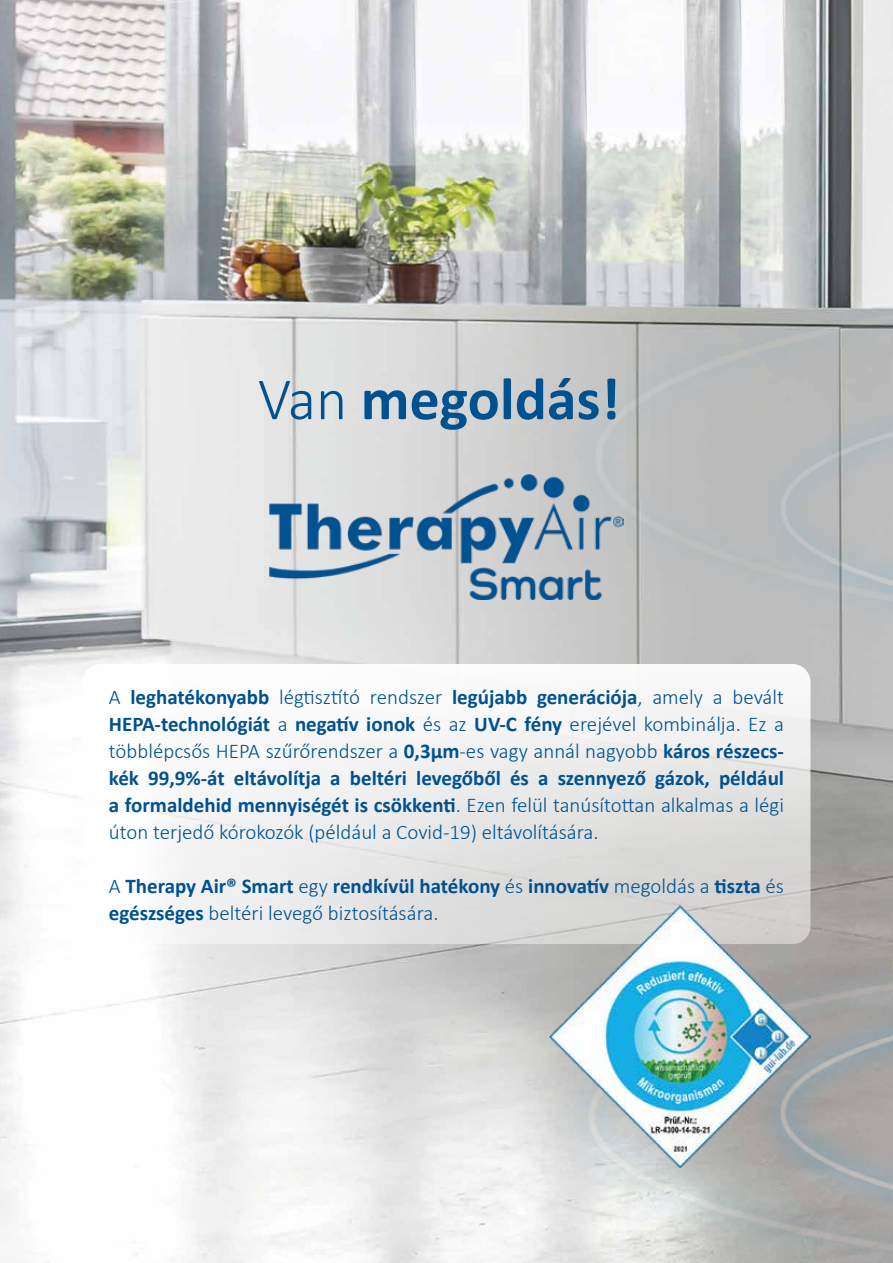
<style>
.page{position:relative;width:893px;height:1263px;background:#fff}
.page>*{position:absolute;margin:0;border:0;box-sizing:border-box;transform-origin:0 0}
.t1{font:700 60px "Calibri";color:#005190}
.t2{font:300 21px/27px "Calibri";color:#005190;text-align:justify}
.t3{font:700 21px/27px "Calibri";color:#005190}
.s1{font-weight:300}
.s2{font-weight:700}
</style>
<div class="page">
<img style="left:0;top:0;width:893px;height:1263px">
<img style="left:245px;top:185px;width:648px;height:1078px">
<svg style="left:82px;top:664px;width:728px;height:280px"></svg>
<img style="left:269px;top:474px;width:355px;height:125px">
<img style="left:549px;top:906px;width:261px;height:261px">
<h1 class="t1" style="left:258px;top:357px;width:364px"><span class="s1">Van</span> megoldás!</h1>
<p class="t2" style="left:109px;top:683px;width:677px">A <span class="s2">leghatékonyabb</span> légtisztító rendszer <span class="s2">legújabb generációja</span>, amely a bevált <span class="s2">HEPA-technológiát</span> a <span class="s2">negatív ionok</span> és az <span class="s2">UV-C fény</span> erejével kombinálja. Ez a többlépcsős HEPA szűrőrendszer a <span class="s2">0,3µm</span>-es vagy annál nagyobb <span class="s2">káros részecs&shy;kék 99,9%-át eltávolítja a beltéri levegőből és a szennyező gázok, például a formaldehid mennyiségét is csökkenti</span>. Ezen felül tanúsítottan alkalmas a légi úton terjedő kórokozók (például a Covid-19) eltávolítására.</p>
<p class="t3" style="left:109px;top:872px;width:677px"><span class="s1">A</span> Therapy Air® Smart <span class="s1">egy</span> rendkívül hatékony <span class="s1">és</span> innovatív <span class="s1">megoldás a</span> tiszta <span class="s1">és </span>egészséges <span class="s1">beltéri levegő biztosítására.</span></p>
</div>
